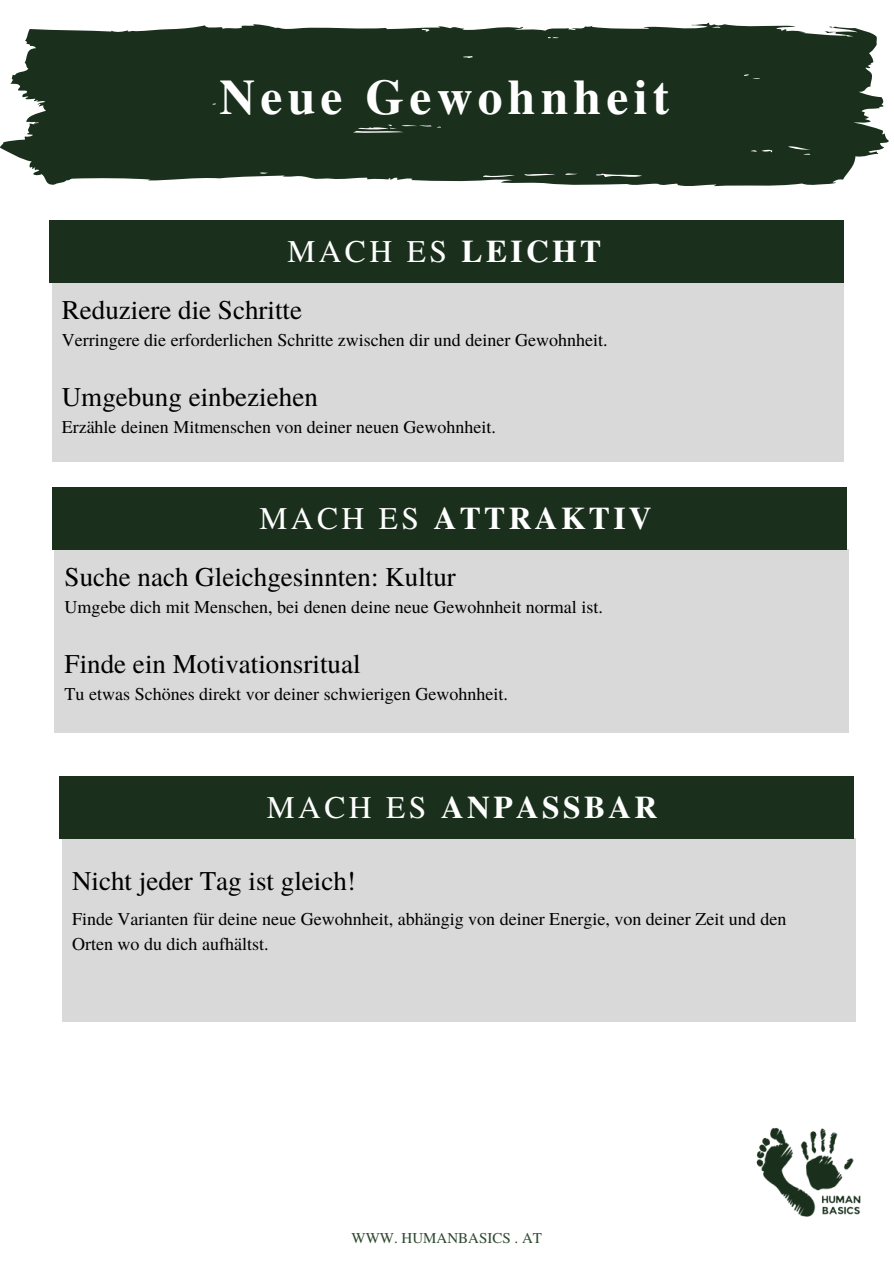
<style>
.page{position:relative;width:894px;height:1264px;background:#fff}
.page>*{position:absolute;margin:0;border:0;box-sizing:border-box;transform-origin:0 0}
.t1{font:700 49.5px "Te X Gyre Termes";letter-spacing:.105em;color:#fff}
.t2{font:700 31.5px "Te X Gyre Termes";letter-spacing:.105em;color:#fff}
.t3{font:31.5px "Te X Gyre Termes";letter-spacing:.105em;color:#fff}
.t4{font:27px "Te X Gyre Termes";color:#000}
.t5{font:18px/24.8px "Te X Gyre Termes";color:#000}
.t6{font:15px "Te X Gyre Termes";color:#2f4a31}
.s1{font-weight:700}
.s2{font-weight:400}
</style>
<div class="page">
<div style="left:52px;top:283px;width:791px;height:179px;background:#d9d9d9"></div>
<div style="left:49px;top:220px;width:794px;height:62px;background:#1a301d"></div>
<div style="left:55px;top:549px;width:793px;height:183px;background:#d9d9d9"></div>
<div style="left:52px;top:487px;width:794px;height:62px;background:#1a301d"></div>
<svg style="left:0;top:23px;width:888px;height:164px;fill:#1a301d"></svg>
<div style="left:62px;top:838px;width:793px;height:183px;background:#d9d9d9"></div>
<div style="left:59px;top:776px;width:794px;height:62px;background:#1a301d"></div>
<img style="left:756px;top:1127px;width:105px;height:90px">
<h3 class="t1" style="left:219px;top:59px;width:451px">Neue Gewohnheit</h3>
<p class="t3" style="left:287px;top:229px;width:315px">MACH ES <span class="s1">LEICHT</span></p>
<h2 class="t4" style="left:62px;top:291px;width:242px">Reduziere die Schritte</h2>
<h2 class="t5" style="left:62px;top:327px;width:547px">Verringere die erforderlichen Schritte zwischen dir und deiner Gewohnheit.</h2>
<h3 class="t4" style="left:62px;top:377px;width:257px">Umgebung einbeziehen</h3>
<h4 class="t5" style="left:62px;top:414px;width:435px">Erzähle deinen Mitmenschen von deiner neuen Gewohnheit.</h4>
<h1 class="t2" style="left:259px;top:494px;width:393px"><span class="s2">MACH ES</span> ATTRAKTIV</h1>
<h3 class="t4" style="left:65px;top:557px;width:392px">Suche nach Gleichgesinnten: Kultur</h3>
<h3 class="t5" style="left:65px;top:594px;width:539px">Umgebe dich mit Menschen, bei denen deine neue Gewohnheit normal ist.</h3>
<h4 class="t4" style="left:65px;top:644px;width:297px">Finde ein Motivationsritual</h4>
<h4 class="t5" style="left:65px;top:680px;width:444px">Tu etwas Schönes direkt vor deiner schwierigen Gewohnheit.</h4>
<h4 class="t2" style="left:267px;top:783px;width:392px"><span class="s2">MACH ES</span> ANPASSBAR</h4>
<h2 class="t4" style="left:72px;top:861px;width:285px">Nicht jeder Tag ist gleich!</h2>
<h3 class="t5" style="left:72px;top:905px;width:715px">Finde Varianten für deine neue Gewohnheit, abhängig von deiner Energie, von deiner Zeit und den<br>Orten wo du dich aufhältst.</h3>
<h4 class="t6" style="left:351px;top:1227px;width:192px">WWW. HUMANBASICS . AT</h4>
</div>
